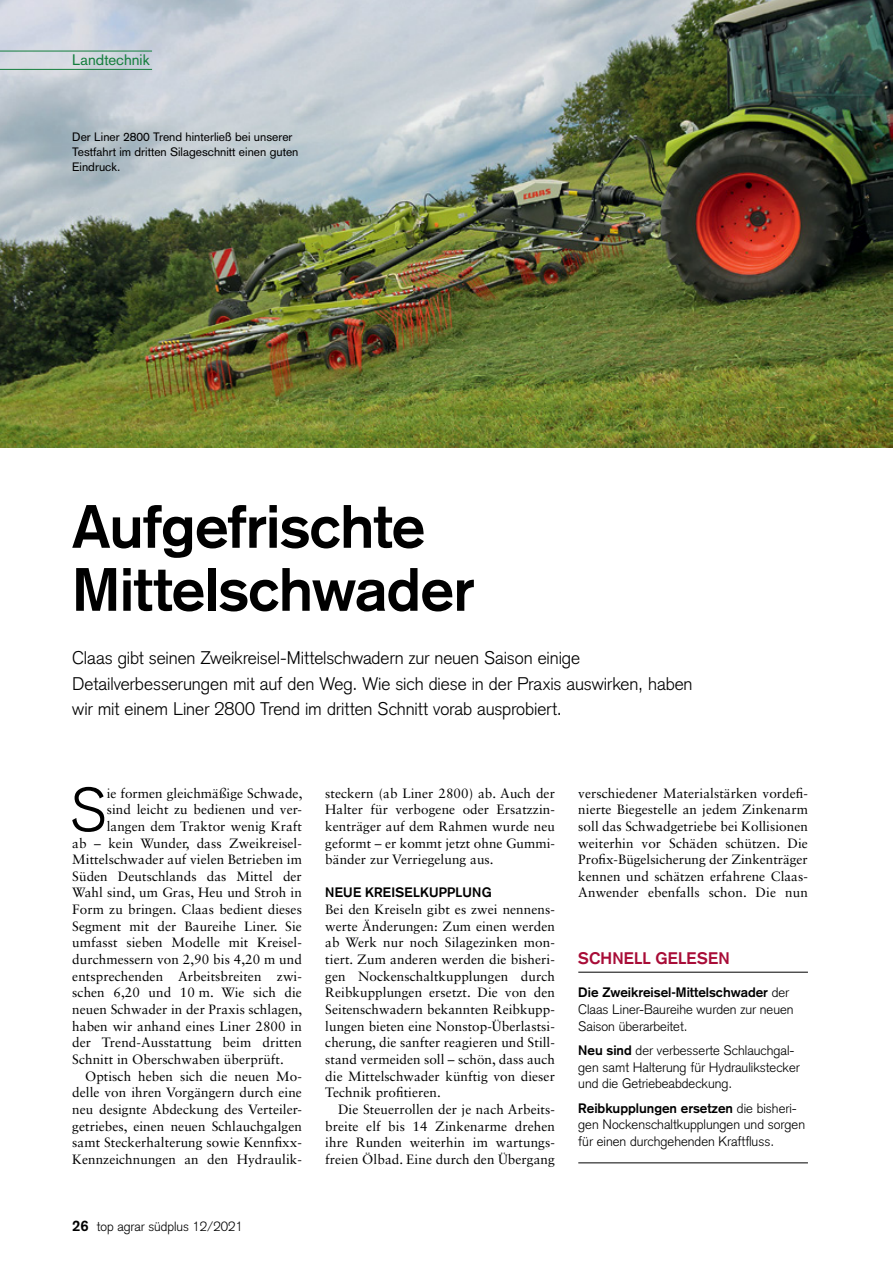
<style>
.page{position:relative;width:893px;height:1263px;background:#fff}
.page>*{position:absolute;margin:0;border:0;box-sizing:border-box;transform-origin:0 0}
.Initial_3zeilig{font:300 60.3px "Basic Commercial LT Pro";color:#000}
.Titel{font:700 60px/63px "Basic Commercial LT Pro";letter-spacing:-.01em;color:#000}
.Vorspann{font:300 18px/25.5px "Basic Commercial LT Pro";letter-spacing:-.005em;color:#000}
.Schnell_gelesen_Tite{font:700 16.5px "Basic Commercial LT Pro";letter-spacing:.015em;color:#a80c37}
.t1{font:15px "Basic Commercial LT Pro";color:#137e3c}
.Bodytext{font:13.5px/16.6px "Sabon LT Std";letter-spacing:.005em;color:#000;text-align:justify}
.Initial_3zeilig-2{font:13.5px "Sabon LT Std";letter-spacing:.005em;color:#000}
.Bodytext_ohne_Einzug{font:13.5px/16.6px "Sabon LT Std";letter-spacing:.005em;color:#000;text-align:justify}
.Schnell_gelesen_Text{font:300 13.5px/16.6px "Basic Commercial LT Pro";color:#000}
.Zwischentitel{font:700 13.5px "Basic Commercial LT Pro";letter-spacing:.02em;color:#000}
.t2{font:300 13.2px "Basic Commercial LT Pro";color:#000}
.BU{font:12px/15px "Basic Commercial LT Pro";color:#000}
.s1{font-weight:700;font-size:15px}
.s2{font-weight:700}
</style>
<div class="page">
<hr style="left:578px;top:972px;width:230px;height:1px;background:#000">
<hr style="left:578px;top:1162px;width:230px;height:1px;background:#000">
<img style="left:0;top:0;width:893px;height:448px">
<hr style="left:0;top:51px;width:152px;height:1px;background:#137e3c">
<hr style="left:0;top:69px;width:152px;height:1px;background:#137e3c">
<p class="t1" style="left:72px;top:51px;width:79px">Landtechnik</p>
<p class="BU" style="left:72px;top:129px;width:228px">Der Liner 2800 Trend hinterließ bei unserer<br>Testfahrt im dritten Silageschnitt einen guten<br>Eindruck.</p>
<p class="Titel" style="left:72px;top:495px;width:404px">Aufgefrischte<br>Mittelschwader</p>
<p class="Vorspann" style="left:72px;top:645px;width:622px">Claas gibt seinen Zweikreisel-Mittelschwadern zur neuen Saison einige<br>Detailverbesserungen mit auf den Weg. Wie sich diese in der Praxis auswirken, haben wir mit einem Liner 2800 Trend im dritten Schnitt vorab ausprobiert.</p>
<p class="Initial_3zeilig" style="left:70px;top:775px;width:38px">S</p>
<p class="Initial_3zeilig-2" style="left:107px;top:785px;width:197px">ie formen gleichmäßige Schwade,</p>
<p class="Initial_3zeilig-2" style="left:107px;top:801px;width:197px">sind leicht zu bedienen und ver-</p>
<p class="Initial_3zeilig-2" style="left:107px;top:818px;width:197px">langen dem Traktor wenig Kraft</p>
<p class="Initial_3zeilig-2" style="left:72px;top:835px;width:231px">ab – kein Wunder, dass Zweikreisel-</p>
<p class="Initial_3zeilig-2" style="left:72px;top:851px;width:231px">Mittelschwader auf vielen Betrieben im</p>
<p class="Initial_3zeilig-2" style="left:72px;top:868px;width:231px">Süden Deutschlands das Mittel der</p>
<p class="Initial_3zeilig-2" style="left:72px;top:885px;width:231px">Wahl sind, um Gras, Heu und Stroh in</p>
<p class="Initial_3zeilig-2" style="left:72px;top:901px;width:231px">Form zu bringen. Claas bedient dieses</p>
<p class="Initial_3zeilig-2" style="left:72px;top:918px;width:231px">Segment mit der Baureihe Liner. Sie</p>
<p class="Initial_3zeilig-2" style="left:72px;top:935px;width:231px">umfasst sieben Modelle mit Kreisel-</p>
<p class="Initial_3zeilig-2" style="left:72px;top:951px;width:231px">durchmessern von 2,90 bis 4,20 m und</p>
<p class="Initial_3zeilig-2" style="left:72px;top:968px;width:231px">entsprechenden Arbeitsbreiten zwi-</p>
<p class="Initial_3zeilig-2" style="left:72px;top:985px;width:231px">schen 6,20 und 10 m. Wie sich die</p>
<p class="Initial_3zeilig-2" style="left:72px;top:1001px;width:232px">neuen Schwader in der Praxis schlagen,</p>
<p class="Initial_3zeilig-2" style="left:72px;top:1018px;width:231px">haben wir anhand eines Liner 2800 in</p>
<p class="Initial_3zeilig-2" style="left:72px;top:1034px;width:231px">der Trend-Ausstattung beim dritten</p>
<p class="Initial_3zeilig-2" style="left:72px;top:1051px;width:213px">Schnitt in Oberschwaben überprüft.</p>
<p class="Bodytext" style="left:72px;top:1067px;width:231px;text-indent:13px">Optisch heben sich die neuen Mo&shy;delle von ihren Vorgängern durch eine neu designte Abdeckung des Verteiler&shy;getriebes, einen neuen Schlauchgalgen samt Steckerhalterung sowie Kennfixx-Kennzeichnungen an den Hydraulik-</p>
<p class="t2" style="left:72px;top:1218px;width:172px"><span class="s1">26</span> top agrar südplus 12/2021</p>
<p class="Bodytext" style="left:325px;top:784px;width:231px">steckern (ab Liner 2800) ab. Auch der Halter für verbogene oder Ersatzzin&shy;kenträger auf dem Rahmen wurde neu geformt – er kommt jetzt ohne Gummi&shy;bänder zur Verriegelung aus.</p>
<p class="Zwischentitel" style="left:325px;top:885px;width:168px">NEUE KREISELKUPPLUNG</p>
<p class="Bodytext_ohne_Einzug" style="left:325px;top:901px;width:231px">Bei den Kreiseln gibt es zwei nennens&shy;werte Änderungen: Zum einen werden ab Werk nur noch Silagezinken mon&shy;tiert. Zum anderen werden die bisheri&shy;gen Nockenschaltkupplungen durch Reibkupplungen ersetzt. Die von den Seitenschwadern bekannten Reibkupp&shy;lungen bieten eine Nonstop-Überlastsi&shy;cherung, die sanfter reagieren und Still&shy;stand vermeiden soll – schön, dass auch die Mittelschwader künftig von dieser Technik profitieren.</p>
<p class="Bodytext" style="left:325px;top:1101px;width:231px;text-indent:13px">Die Steuerrollen der je nach Arbeits&shy;breite elf bis 14 Zinkenarme drehen ihre Runden weiterhin im wartungs&shy;freien Ölbad. Eine durch den Übergang</p>
<p class="Bodytext" style="left:578px;top:784px;width:231px">verschiedener Materialstärken vordefi&shy;nierte Biegestelle an jedem Zinkenarm soll das Schwadgetriebe bei Kollisionen weiterhin vor Schäden schützen. Die Profix-Bügelsicherung der Zinkenträger kennen und schätzen erfahrene Claas-Anwender ebenfalls schon. Die nun</p>
<p class="Schnell_gelesen_Tite" style="left:578px;top:948px;width:153px">SCHNELL GELESEN</p>
<p class="Schnell_gelesen_Text" style="left:578px;top:984px;width:217px"><span class="s2">Die Zweikreisel-Mittelschwader</span> der<br>Claas Liner-Baureihe wurden zur neuen<br>Saison überarbeitet.</p>
<p class="Schnell_gelesen_Text" style="left:578px;top:1042px;width:223px"><span class="s2">Neu sind</span> der verbesserte Schlauchgal&shy;gen samt Halterung für Hydraulikstecker und die Getriebeabdeckung.</p>
<p class="Schnell_gelesen_Text" style="left:578px;top:1099px;width:228px"><span class="s2">Reibkupplungen ersetzen</span> die bisheri&shy;gen Nockenschaltkupplungen und sorgen für einen durchgehenden Kraftfluss.</p>
</div>
